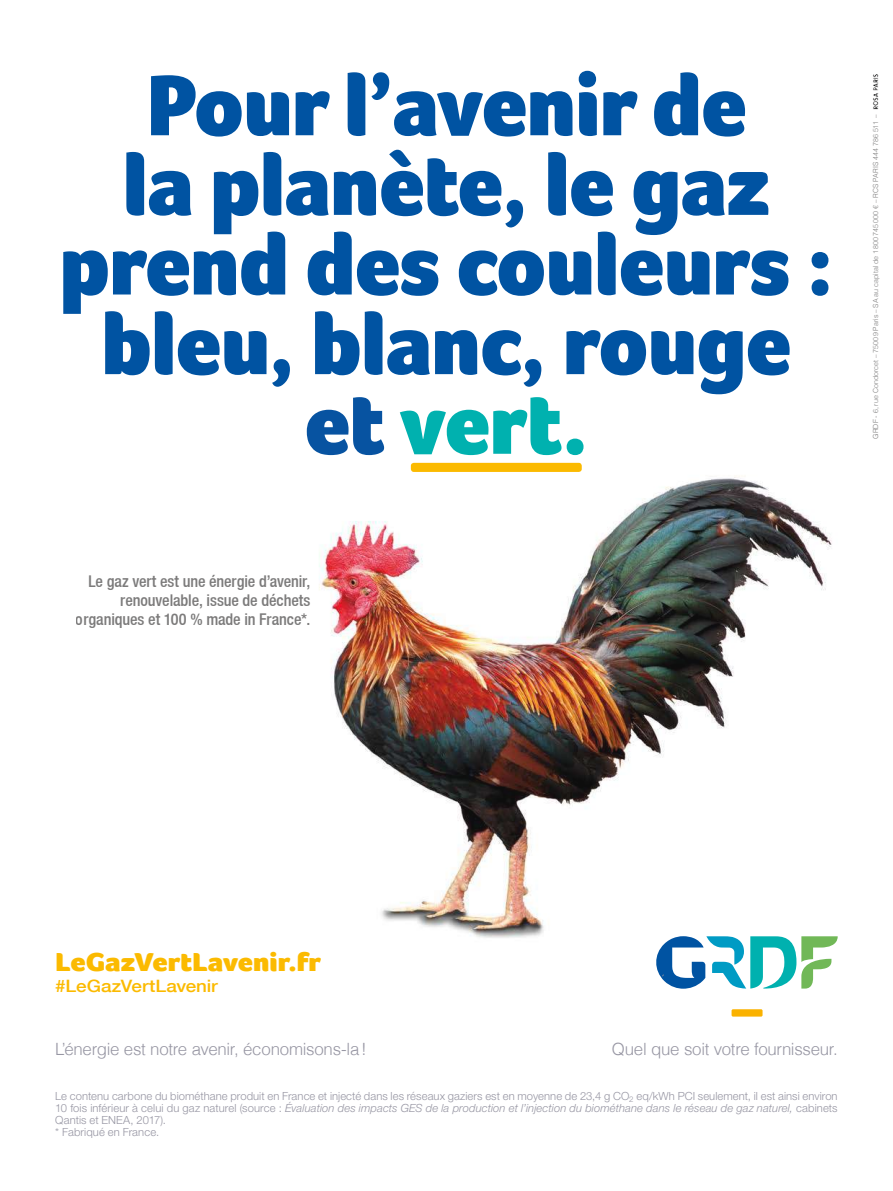
<style>
.page{position:relative;width:893px;height:1191px;background:#fff}
.page>*{position:absolute;margin:0;border:0;box-sizing:border-box;transform-origin:0 0}
.t1{font:900 88.8px/79.7px "Foco";letter-spacing:-.005em;color:#0053a2;text-align:center}
.t2{font:900 26.7px "Foco";color:#fbba00;scale:1.1 1}
.t3{font:500 17.1px "Helvetica Neue";letter-spacing:-.005em;color:#fbba00;scale:1.1 1}
.t4{font:300 16.8px "Helvetica";letter-spacing:-.02em;color:#9796a3}
.t5{font:500 condensed 16.2px/18.9px "Helvetica Neue";letter-spacing:-.005em;color:#7c7b7b;text-align:right}
.t6{font:300 11.25px/11.9px "Helvetica Neue LT";letter-spacing:.005em;color:#9796a3}
.t7{font:300 7.05px "Helvetica";letter-spacing:.01em;color:#7c7b7b}
.s1{color:#0753a1}
.s2{color:#00b1af}
.s3{font-style:italic}
</style>
<div class="page">
<div style="left:732px;top:1009px;width:30px;height:7px;background:#fab200;border-radius:2px"></div>
<img style="left:319px;top:462px;width:513px;height:476px">
<div style="left:411px;top:463px;width:171px;height:9px;background:#fbba00;border-radius:3px"></div>
<img style="left:873px;top:74px;width:6px;height:36px">
<svg style="left:653px;top:936px;width:185px;height:52px"></svg>
<h1 class="t1" style="left:60px;top:66px;width:775px">Pour l’avenir de<br>la planète, le gaz prend des couleurs : bleu, blanc, rouge <span class="s1">et</span> <span class="s2">vert.</span></h1>
<p class="t7" style="left:870px;top:439px;width:326px;rotate:-90deg">GRDF - 6, rue Condorcet – 75009 Paris – SA au capital de 1800 745 000 € – RCS PARIS 444 786 511 –</p>
<h3 class="t5" style="left:76px;top:571px;width:236px">Le gaz vert est une énergie d’avenir, renouvelable, issue de déchets organiques et 100 % made in France*.</h3>
<h2 class="t2" style="left:55px;top:946px;width:243px">LeGazVertLavenir.fr</h2>
<h3 class="t3" style="left:55px;top:972px;width:149px">#LeGazVertLavenir</h3>
<h3 class="t4" style="left:55px;top:1035px;width:313px">L’énergie est notre avenir, économisons-la!</h3>
<h3 class="t4" style="left:612px;top:1035px;width:227px">Quel que soit votre fournisseur.</h3>
<p class="t6" style="left:55px;top:1089px;width:784px">Le contenu carbone du biométhane produit en France et injecté dans les réseaux gaziers est en moyenne de 23,4 g CO<sub>2</sub> eq/kWh PCI seulement, il est ainsi environ 10 fois inférieur à celui du gaz naturel (source : <span class="s3">évaluation des impacts GES de la production et l’injection du biométhane dans le réseau de gaz naturel,</span> cabinets Qantis et ENEA, 2017).<br>* Fabriqué en France.</p>
</div>
